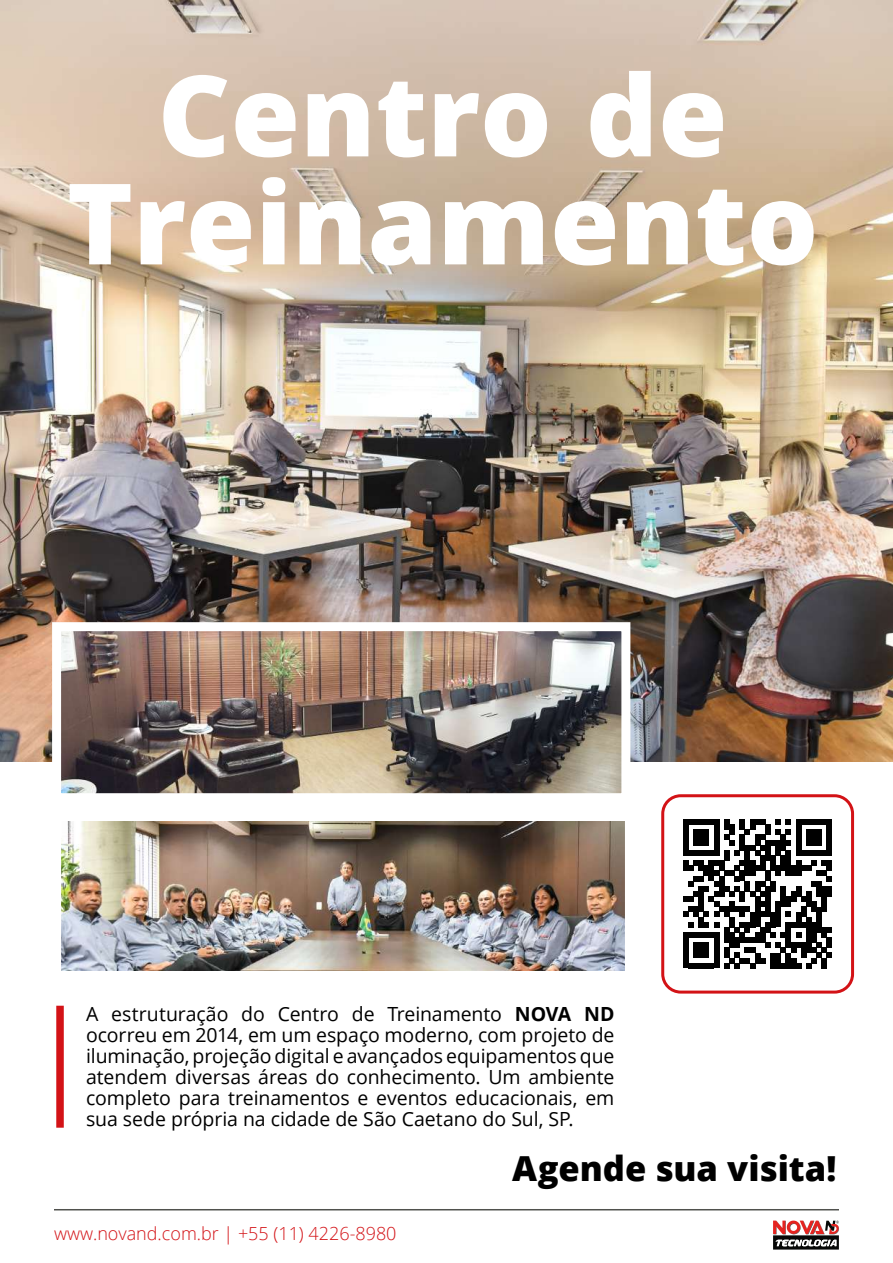
<style>
.page{position:relative;width:893px;height:1263px;background:#fff}
.page>*{position:absolute;margin:0;border:0;box-sizing:border-box;transform-origin:0 0}
.t1{font:800 112.5px/108px "Open Sans";color:#fff;text-align:center}
.t2{font:800 34.5px "Open Sans";color:#000}
.t3{font:19.5px/21px "Open Sans";letter-spacing:-.005em;color:#000;text-align:justify}
.t4{font:300 18px "Open Sans";color:#d31216}
.s1{font-weight:700}
</style>
<div class="page">
<svg style="left:773px;top:1220px;width:66px;height:29px"></svg>
<hr style="left:54px;top:1209px;width:785px;height:1px;background:#50514d">
<img style="left:0;top:0;width:893px;height:762px">
<img style="left:62px;top:632px;width:558px;height:160px">
<div style="left:52px;top:622px;width:578px;height:180px;border:9px solid #fff"></div>
<img style="left:62px;top:821px;width:562px;height:149px">
<div style="left:56px;top:1006px;width:8px;height:122px;background:#d31216"></div>
<svg style="left:683px;top:819px;width:149px;height:149px"></svg>
<div style="left:661px;top:794px;width:193px;height:199px;border:3px solid #d31216;border-radius:18px"></div>
<h1 class="t1" style="left:67px;top:56px;width:753px">Centro de<br>Treinamento</h1>
<p class="t3" style="left:86px;top:1002px;width:530px">A estruturação do Centro de Treinamento <span class="s1">NOVA ND </span>ocorreu em 2014, em um espaço moderno, com projeto de iluminação, projeção digital e avançados equipamentos que atendem diversas áreas do conhecimento. Um ambiente completo para treinamentos e eventos educacionais, em sua sede própria na cidade de São Caetano do Sul, SP.</p>
<h2 class="t2" style="left:512px;top:1142px;width:326px">Agende sua visita!</h2>
<p class="t4" style="left:54px;top:1221px;width:344px">www.novand.com.br | +55 (11) 4226-8980</p>
</div>
